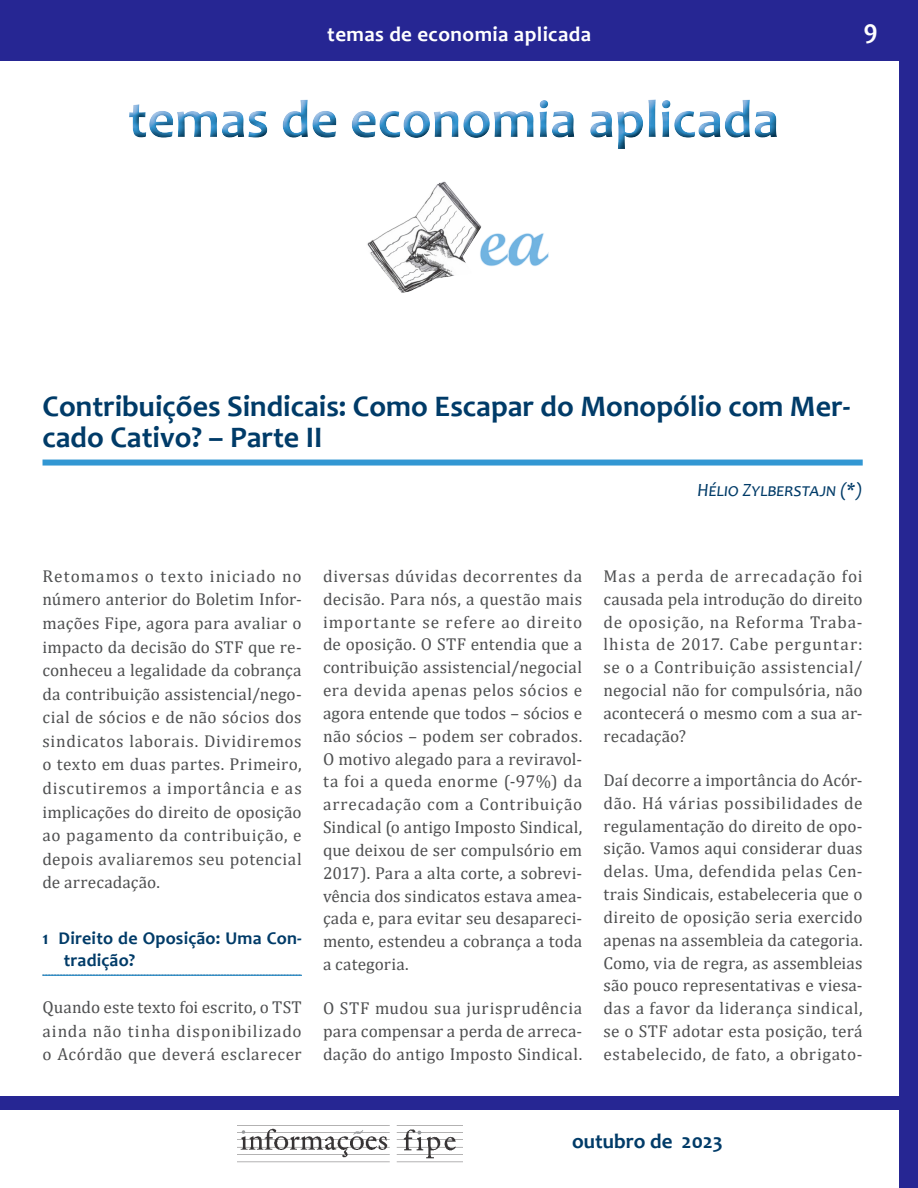
<style>
.page{position:relative;width:918px;height:1188px;background:#fff}
.page>*{position:absolute;margin:0;border:0;box-sizing:border-box;transform-origin:0 0}
.t1{font:700 30px/30.3px "Candara";color:#003b68}
.t2{font:700 27px "Candara";color:#fff}
.t3{font:700 21px "Candara";letter-spacing:.02em;color:#fff}
.t4{font:700 21px "Candara";color:#003b68}
.t5{font:italic 18.75px "Candara";color:#003b68}
.t6{font:700 18px/22px "Candara";letter-spacing:.01em;color:#003b68}
.t7{font:17.25px/22.8px "Cambria";letter-spacing:.02em;color:#4e4f50;text-align:justify}
</style>
<div class="page">
<div style="left:899px;top:0;width:19px;height:1188px;background:#262693"></div>
<div style="left:0;top:0;width:918px;height:61px;background:#262693"></div>
<img style="left:238px;top:1128px;width:225px;height:35px">
<div style="left:0;top:1097px;width:918px;height:13px;background:#262693"></div>
<img style="left:367px;top:181px;width:182px;height:112px">
<div style="left:120px;top:97px;width:666px;height:61px;background:#003b68;opacity:.67"></div>
<div style="left:43px;top:460px;width:820px;height:6px;background:#3297d3"></div>
<svg style="left:42px;top:975px;width:260px;height:1px"></svg>
<p class="t3" style="left:327px;top:21px;width:265px">temas de economia aplicada</p>
<h2 class="t2" style="left:863px;top:12px;width:16px">9</h2>
<h1 class="t1" style="left:43px;top:391px;width:809px">Contribuições Sindicais: Como Escapar do Monopólio com Mer&shy;cado Cativo? – Parte II</h1>
<p class="t5" style="left:698px;top:478px;width:167px">Hélio Zylberstajn (*)</p>
<p class="t7" style="left:43px;top:564px;width:261px;line-height:23.5px">Retomamos o texto iniciado no número anterior do Boletim Infor&shy;mações Fipe, agora para avaliar o impacto da decisão do STF que re&shy;conheceu a legalidade da cobrança da contribuição assistencial/nego&shy;cial de sócios e de não sócios dos sindicatos laborais. Dividiremos o texto em duas partes. Primeiro, discutiremos a importância e as implicações do direito de oposição ao pagamento da contribuição, e depois avaliaremos seu potencial de arrecadação.</p>
<p class="t6" style="left:64px;top:927px;width:240px;text-indent:-21px">1 Direito de Oposição: Uma Con&shy;tradição?</p>
<p class="t7" style="left:43px;top:996px;width:261px;line-height:23.5px">Quando este texto foi escrito, o TST ainda não tinha disponibilizado o Acórdão que deverá esclarecer</p>
<p class="t7" style="left:323px;top:565px;width:261px">diversas dúvidas decorrentes da decisão. Para nós, a questão mais importante se refere ao direito de oposição. O STF entendia que a contribuição assistencial/negocial era devida apenas pelos sócios e agora entende que todos – sócios e não sócios – podem ser cobrados.<br>O motivo alegado para a reviravol&shy;ta foi a queda enorme (-97%) da arrecadação com a Contribuição Sindical (o antigo Imposto Sindical, que deixou de ser compulsório em 2017). Para a alta corte, a sobrevi&shy;vência dos sindicatos estava amea&shy;çada e, para evitar seu desapareci&shy;mento, estendeu a cobrança a toda a categoria.</p>
<p class="t7" style="left:323px;top:997px;width:261px">O STF mudou sua jurisprudência para compensar a perda de arreca&shy;dação do antigo Imposto Sindical.</p>
<p class="t7" style="left:603px;top:565px;width:261px">Mas a perda de arrecadação foi causada pela introdução do direito de oposição, na Reforma Traba&shy;lhista de 2017. Cabe perguntar: se o a Contribuição assistencial/ negocial não for compulsória, não acontecerá o mesmo com a sua ar&shy;recadação?</p>
<p class="t7" style="left:603px;top:769px;width:261px">Daí decorre a importância do Acór&shy;dão. Há várias possibilidades de regulamentação do direito de opo&shy;sição. Vamos aqui considerar duas delas. Uma, defendida pelas Cen&shy;trais Sindicais, estabeleceria que o direito de oposição seria exercido apenas na assembleia da categoria.<br>Como, via de regra, as assembleias são pouco representativas e viesa&shy;das a favor da liderança sindical, se o STF adotar esta posição, terá estabelecido, de fato, a obrigato-</p>
<p class="t4" style="left:572px;top:1128px;width:152px">outubro de 2023</p>
</div>
